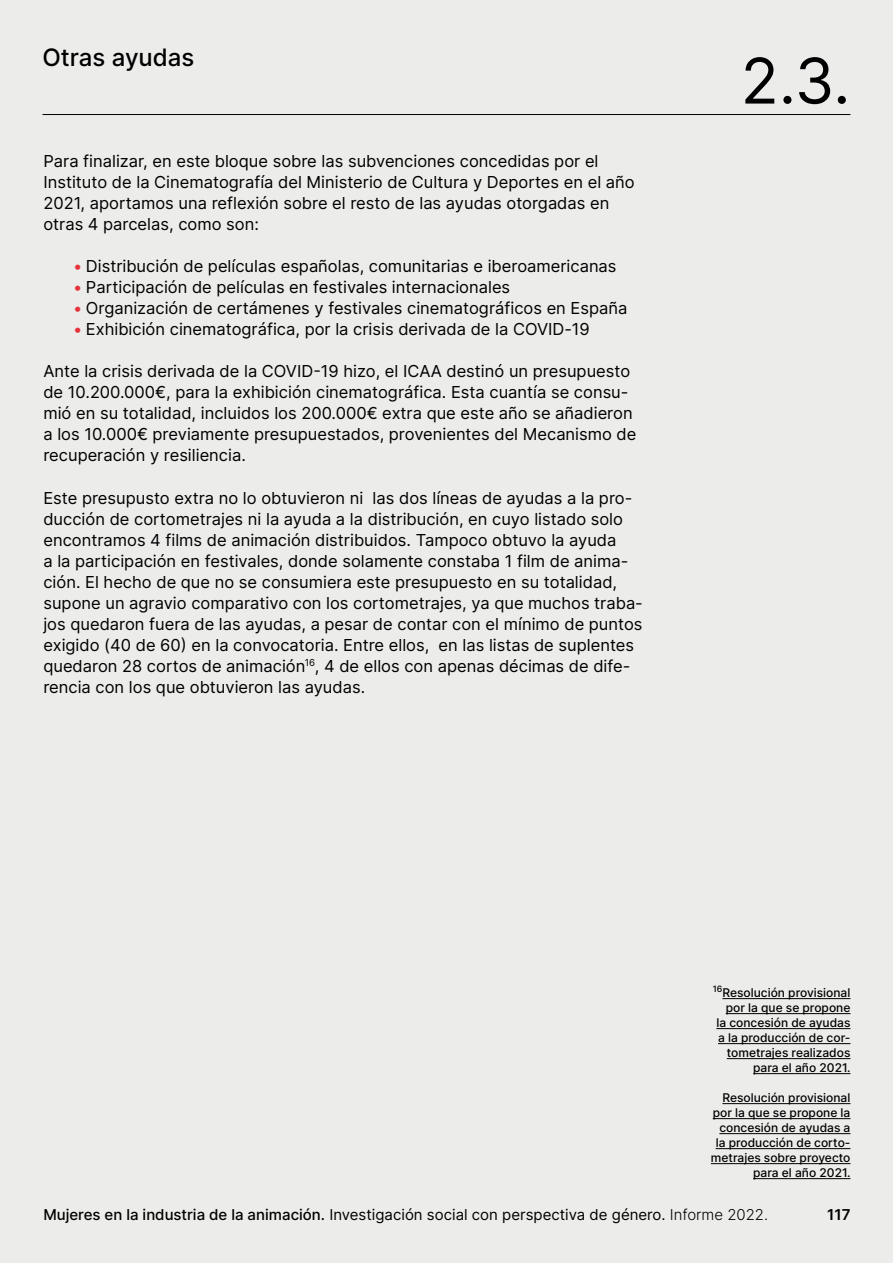
<style>
.page{position:relative;width:893px;height:1263px;background:#ececeb}
.page>*{position:absolute;margin:0;border:0;box-sizing:border-box;transform-origin:0 0}
.t1{font:63px "Inter";color:#000}
.t2{font:500 24px "Inter";color:#000}
.t3{font:16.5px/21px "Inter";color:#000}
.t4{font:15px "Inter";color:#000}
.t5{font:600 15px "Inter";color:#000}
.t6{font:500 12px/15px "Inter";color:#000;text-align:right}
.s1{color:#e6333b}
.s2{font-weight:500}
.s3{font-weight:300}
</style>
<div class="page">
<hr style="left:43px;top:114px;width:807px;height:1px;background:#000">
<hr style="left:722px;top:998px;width:128px;height:1px;background:#000">
<hr style="left:726px;top:1013px;width:124px;height:1px;background:#000">
<hr style="left:716px;top:1028px;width:134px;height:1px;background:#000">
<hr style="left:718px;top:1043px;width:132px;height:1px;background:#000">
<hr style="left:727px;top:1058px;width:123px;height:1px;background:#000">
<hr style="left:753px;top:1073px;width:97px;height:1px;background:#000">
<hr style="left:722px;top:1103px;width:128px;height:1px;background:#000">
<hr style="left:713px;top:1118px;width:137px;height:1px;background:#000">
<hr style="left:719px;top:1133px;width:131px;height:1px;background:#000">
<hr style="left:716px;top:1148px;width:134px;height:1px;background:#000">
<hr style="left:711px;top:1163px;width:139px;height:1px;background:#000">
<hr style="left:753px;top:1178px;width:97px;height:1px;background:#000">
<h2 class="t2" style="left:43px;top:39px;width:153px">Otras ayudas</h2>
<p class="t3" style="left:43px;top:150px;width:593px">Para finalizar, en este bloque sobre las subvenciones concedidas por el Instituto de la Cinematografía del Ministerio de Cultura y Deportes en el año 2021, aportamos una reflexión sobre el resto de las ayudas otorgadas en otras 4 parcelas, como son:</p>
<p class="t3" style="left:73px;top:255px;width:545px"><span class="s1">•</span> Distribución de películas españolas, comunitarias e iberoamericanas</p>
<p class="t3" style="left:73px;top:276px;width:439px"><span class="s1">•</span> Participación de películas en festivales internacionales</p>
<p class="t3" style="left:73px;top:297px;width:556px"><span class="s1">•</span> Organización de certámenes y festivales cinematográficos en España</p>
<p class="t3" style="left:73px;top:318px;width:518px"><span class="s1">•</span> Exhibición cinematográfica, por la crisis derivada de la COVID-19</p>
<p class="t3" style="left:43px;top:360px;width:595px">Ante la crisis derivada de la COVID-19 hizo, el ICAA destinó un presupuesto de 10.200.000€, para la exhibición cinematográfica. Esta cuantía se consu&shy;mió en su totalidad, incluidos los 200.000€ extra que este año se añadieron a los 10.000€ previamente presupuestados, provenientes del Mecanismo de recuperación y resiliencia.</p>
<p class="t3" style="left:43px;top:487px;width:601px">Este presupusto extra no lo obtuvieron ni las dos líneas de ayudas a la pro&shy;ducción de cortometrajes ni la ayuda a la distribución, en cuyo listado solo encontramos 4 films de animación distribuidos. Tampoco obtuvo la ayuda<br>a la participación en festivales, donde solamente constaba 1 film de anima&shy;ción. El hecho de que no se consumiera este presupuesto en su totalidad, supone un agravio comparativo con los cortometrajes, ya que muchos traba&shy;jos quedaron fuera de las ayudas, a pesar de contar con el mínimo de puntos exigido (40 de 60) en la convocatoria. Entre ellos, en las listas de suplentes quedaron 28 cortos de animación<sup>16</sup>, 4 de ellos con apenas décimas de dife&shy;rencia con los que obtuvieron las ayudas.</p>
<h1 class="t1" style="left:741px;top:35px;width:111px">2.3.</h1>
<p class="t6" style="left:713px;top:984px;width:139px"><sup>16</sup>Resolución provisional por la que se propone<br>la concesión de ayudas a la producción de cor&shy;tometrajes realizados para el año 2021.</p>
<p class="t6" style="left:711px;top:1089px;width:141px">Resolución provisional por la que se propone la concesión de ayudas a la producción de corto&shy;metrajes sobre proyecto para el año 2021.</p>
<p class="t4" style="left:43px;top:1204px;width:726px"><span class="s2">Mujeres en la industria de la animación.</span> Investigación social con perspectiva de género. <span class="s3">Informe 2022.</span></p>
<p class="t5" style="left:827px;top:1204px;width:25px">117</p>
</div>
